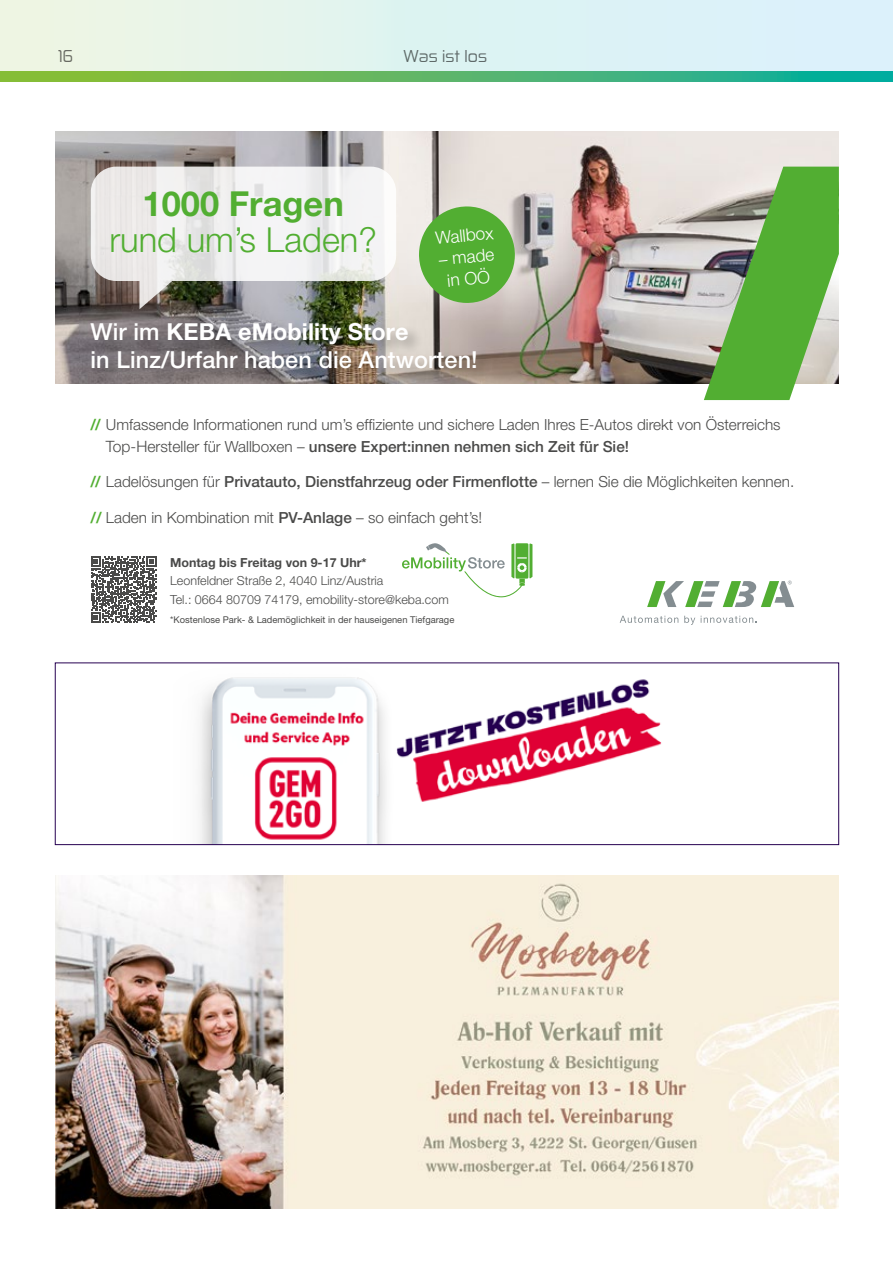
<style>
.page{position:relative;width:893px;height:1263px;background:#fff}
.page>*{position:absolute;margin:0;border:0;box-sizing:border-box;transform-origin:0 0}
.t1{font:300 34.5px "Helvetica Neue LT Pro";color:#52ae32}
.t2{font:700 34.5px "Helvetica Neue LT Pro";color:#52ae32}
.t3{font:500 23.4px/28px "Helvetica Neue LT Pro";letter-spacing:.005em;color:#fff}
.t4{font:300 17.4px/21.6px "Helvetica Neue LT Pro";color:#fff;text-align:center}
.t5{font:16.5px "Zekton Rg";letter-spacing:.01em;color:#706f6f}
.t6{font:300 15.3px/21.9px "Helvetica Neue LT Pro";color:#4a4a49}
.t7{font:300 12.45px/18.8px "Helvetica Neue LT Pro";color:#4a4a49}
.t8{font:700 12.45px "Helvetica Neue LT Pro";color:#4a4a49}
.t9{font:9.3px "Helvetica Neue LT Pro";color:#4a4a49}
.s1{font-weight:700}
.s2{font-weight:700;color:#52ae32}
.s3{font-size:15.6px}
.s4{font-weight:500}
</style>
<div class="page">
<div style="left:0;top:0;width:893px;height:78px;background:linear-gradient(to right,#ecf5e4,#d7f1fe)"></div>
<svg style="left:0;top:71px;width:893px;height:10px;background:#53b569"></svg>
<img style="left:55px;top:131px;width:784px;height:253px">
<svg style="left:647px;top:580px;width:147px;height:27px"></svg>
<svg style="left:620px;top:616px;width:58px;height:7px"></svg>
<svg style="left:684px;top:616px;width:11px;height:9px"></svg>
<svg style="left:701px;top:616px;width:56px;height:7px"></svg>
<div style="left:88px;top:320px;width:404px;height:64px;background:#000;opacity:.3"></div>
<svg style="left:91px;top:556px;width:66px;height:66px"></svg>
<svg style="left:402px;top:543px;width:130px;height:54px"></svg>
<svg style="left:91px;top:167px;width:454px;height:166px"></svg>
<svg style="left:704px;top:167px;width:135px;height:233px;background:#81b56b"></svg>
<img style="left:55px;top:876px;width:784px;height:332px">
<img style="left:199px;top:677px;width:463px;height:166px">
<div style="left:55px;top:663px;width:784px;height:182px;border:1px solid #260051"></div>
<p class="t5" style="left:58px;top:46px;width:16px">16</p>
<p class="t5" style="left:403px;top:46px;width:85px">Was ist los</p>
<h1 class="t2" style="left:143px;top:182px;width:203px">1000 Fragen</h1>
<h1 class="t1" style="left:109px;top:219px;width:269px">rund um’s Laden?</h1>
<p class="t4" style="left:434px;top:227px;width:60px;rotate:-6deg">Wallbox</p>
<p class="t4" style="left:438px;top:249px;width:57px;rotate:-6deg">– made in OÖ</p>
<h2 class="t3" style="left:90px;top:317px;width:389px">Wir im <span class="s1">KEBA eMobility Store<br></span>in Linz/Urfahr haben die Antworten!</h2>
<p class="t6" style="left:106px;top:414px;width:676px;text-indent:-15px"><span class="s2">//</span> Umfassende Informationen rund um’s effiziente und sichere Laden Ihres E-Autos direkt von Österreichs<br><span class="s3">Top-Hersteller</span> für Wallboxen – <span class="s4">unsere Expert:innen nehmen sich Zeit für Sie!</span></p>
<p class="t6" style="left:90px;top:471px;width:705px"><span class="s2">//</span> Ladelösungen für <span class="s4">Privatauto, Dienstfahrzeug oder Firmenflotte</span> – lernen Sie die Möglichkeiten kennen.</p>
<p class="t6" style="left:90px;top:506px;width:393px"><span class="s2">//</span> Laden in Kombination mit <span class="s4">PV-Anlage</span> – so einfach geht’s!</p>
<p class="t8" style="left:170px;top:554px;width:198px">Montag bis Freitag von 9-17 Uhr*</p>
<p class="t7" style="left:170px;top:571px;width:280px">Leonfeldner Straße 2, 4040 Linz/Austria<br>Tel.: 0664 80709 74179, emobility-store@keba.com</p>
<p class="t9" style="left:170px;top:614px;width:286px">*Kostenlose Park- &amp; Lademöglichkeit in der hauseigenen Tiefgarage</p>
</div>
